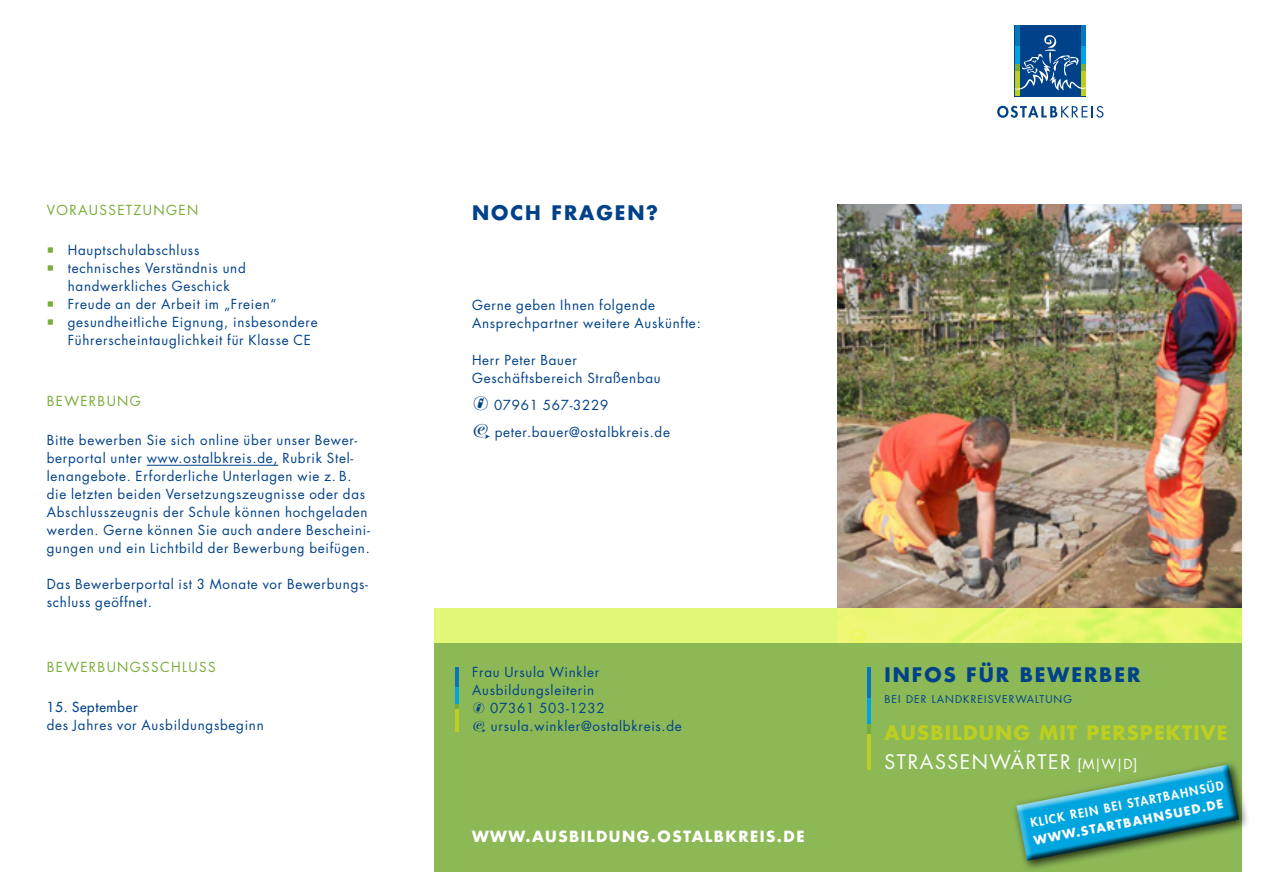
<style>
.page{position:relative;width:1263px;height:893px;background:#fff}
.page>*{position:absolute;margin:0;border:0;box-sizing:border-box;transform-origin:0 0}
.H3_Perspektive{font:700 19.5px "Futura Std";letter-spacing:.06em;color:#bccf21}
.H4_Strassenwärter{font:19.5px "Futura Std";letter-spacing:.08em;color:#fff}
.H1_Titel{font:700 19.5px "Futura Std";letter-spacing:.1em;color:#004289}
.H5_StarssenwärterInh{font:700 19.5px "Futura Std";letter-spacing:.1em;color:#004289}
.H5_Adresse{font:700 15px "Futura Std";letter-spacing:.1em;color:#fff}
.P_Text{font:13.5px/18px "Futura Std";letter-spacing:.055em;color:#004289}
.H6_Zwischentitel{font:13.5px "Futura Std";letter-spacing:.1em;color:#79ac38}
.t1{font:800 12px "Futura Std";color:#fff}
.t2{font:700 12px "Futura Std";color:#fff}
.H2_Landkreisverwaltu{font:10.5px "Futura Std";letter-spacing:.1em;color:#004289}
.s1{color:#79ac38}
.s2{font-weight:500}
.s3{font-family:"Zapf Essentials LT Communication";font-size:19.5px}
.s4{font-family:"Zapf Essentials LT Communication";font-size:15px}
.s5{font-size:13.5px}
</style>
<div class="page">
<img style="left:838px;top:204px;width:404px;height:404px">
<div style="left:434px;top:608px;width:808px;height:264px;background:#8db856"></div>
<hr style="left:867px;top:668px;width:4px;height:30px;background:#0578bd">
<hr style="left:867px;top:724px;width:4px;height:10px;background:#79ac38">
<hr style="left:867px;top:698px;width:4px;height:26px;background:#00a5df">
<hr style="left:867px;top:734px;width:4px;height:36px;background:#bccf21">
<hr style="left:455px;top:668px;width:3px;height:19px;background:#0578bd">
<svg style="left:455px;top:703px;width:3px;height:7px"></svg>
<hr style="left:455px;top:687px;width:3px;height:16px;background:#00a5df">
<hr style="left:455px;top:710px;width:3px;height:22px;background:#bccf21">
<svg style="left:434px;top:608px;width:808px;height:34px;background:#e5f672"></svg>
<svg style="left:997px;top:106px;width:106px;height:12px"></svg>
<div style="left:1015px;top:25px;width:71px;height:71px;background:#004289"></div>
<hr style="left:1015px;top:25px;width:4px;height:21px;background:#0578bd">
<hr style="left:1015px;top:71px;width:4px;height:25px;background:#bccf21">
<div style="left:1081px;top:25px;width:5px;height:21px;background:#0578bd"></div>
<div style="left:1081px;top:71px;width:5px;height:25px;background:#bccf21"></div>
<svg style="left:1015px;top:33px;width:71px;height:57px"></svg>
<hr style="left:147px;top:465px;width:131px;height:1px;background:#004289">
<div style="left:1011px;top:759px;width:239px;height:113px;background:#000;opacity:.75"></div>
<svg style="left:1011px;top:759px;width:235px;height:105px"></svg>
<h6 class="H6_Zwischentitel" style="left:47px;top:202px;width:153px">VORAUSSETZUNGEN</h6>
<p class="P_Text" style="left:47px;top:241px;width:154px"><span class="s1">○</span> Hauptschulabschluss</p>
<p class="P_Text" style="left:47px;top:259px;width:201px;text-align:center"><span class="s1">○</span> technisches Verständnis und handwerkliches Geschick</p>
<p class="P_Text" style="left:47px;top:295px;width:231px"><span class="s1">○</span> Freude an der Arbeit im „Freien“</p>
<p class="P_Text" style="left:68px;top:313px;width:251px;text-indent:-21px"><span class="s1">○</span> gesundheitliche Eignung, insbesondere<br>Führerscheintauglichkeit für Klasse CE</p>
<h6 class="H6_Zwischentitel" style="left:47px;top:392px;width:96px">BEWERBUNG</h6>
<p class="P_Text" style="left:47px;top:431px;width:325px">Bitte bewerben Sie sich online über unser Bewer&shy;berportal unter www.ostalbkreis.de, Rubrik Stel&shy;lenangebote. Erforderliche Unterlagen wie z. B. die letzten beiden Versetzungszeugnisse oder das Abschlusszeugnis der Schule können hochgeladen werden. Gerne können Sie auch andere Bescheini&shy;gungen und ein Lichtbild der Bewerbung beifügen.</p>
<p class="P_Text" style="left:47px;top:575px;width:323px">Das Bewerberportal ist 3 Monate vor Bewerbungs&shy;schluss geöffnet.</p>
<h6 class="H6_Zwischentitel" style="left:47px;top:659px;width:170px">BEWERBUNGSSCHLUSS</h6>
<p class="P_Text" style="left:47px;top:698px;width:218px"><span class="s2">15. September<br></span>des Jahres vor Ausbildungsbeginn</p>
<h5 class="H5_StarssenwärterInh" style="left:472px;top:200px;width:188px">NOCH FRAGEN?</h5>
<p class="P_Text" style="left:472px;top:297px;width:230px">Gerne geben Ihnen folgende<br>Ansprechpartner weitere Auskünfte:</p>
<p class="P_Text" style="left:472px;top:351px;width:106px">Herr Peter Bauer</p>
<p class="P_Text" style="left:472px;top:364px;width:190px;line-height:27px">Geschäftsbereich Straßenbau<br><span class="s3">5</span> 07961 567-3229</p>
<p class="P_Text" style="left:472px;top:423px;width:199px"><span class="s3">L</span> peter.bauer@ostalbkreis.de</p>
<p class="P_Text" style="left:472px;top:663px;width:129px">Frau Ursula Winkler<br>Ausbildungsleiterin</p>
<p class="P_Text" style="left:472px;top:699px;width:211px"><span class="s4">5</span> 07361 503-1232<br><span class="s4">L</span> ursula.winkler@ostalbkreis.de</p>
<h5 class="H5_Adresse" style="left:472px;top:826px;width:334px">WWW.AUSBILDUNG.OSTALBKREIS.DE</h5>
<h1 class="H1_Titel" style="left:884px;top:662px;width:257px">INFOS FÜR BEWERBER</h1>
<h2 class="H2_Landkreisverwaltu" style="left:884px;top:693px;width:189px">BEI DER LANDKREISVERWALTUNG</h2>
<h3 class="H3_Perspektive" style="left:884px;top:720px;width:345px">AUSBILDUNG MIT PERSPEKTIVE</h3>
<h4 class="H4_Strassenwärter" style="left:884px;top:749px;width:254px">STRASSENWÄRTER <span class="s5">[M|W|D]</span></h4>
<p class="t1" style="left:1029px;top:815px;width:198px;rotate:-11deg">KLICK REIN BEI STARTBAHNSÜD</p>
<p class="t2" style="left:1032px;top:833px;width:194px;rotate:-11deg">WWW.STARTBAHNSUED.DE</p>
</div>
